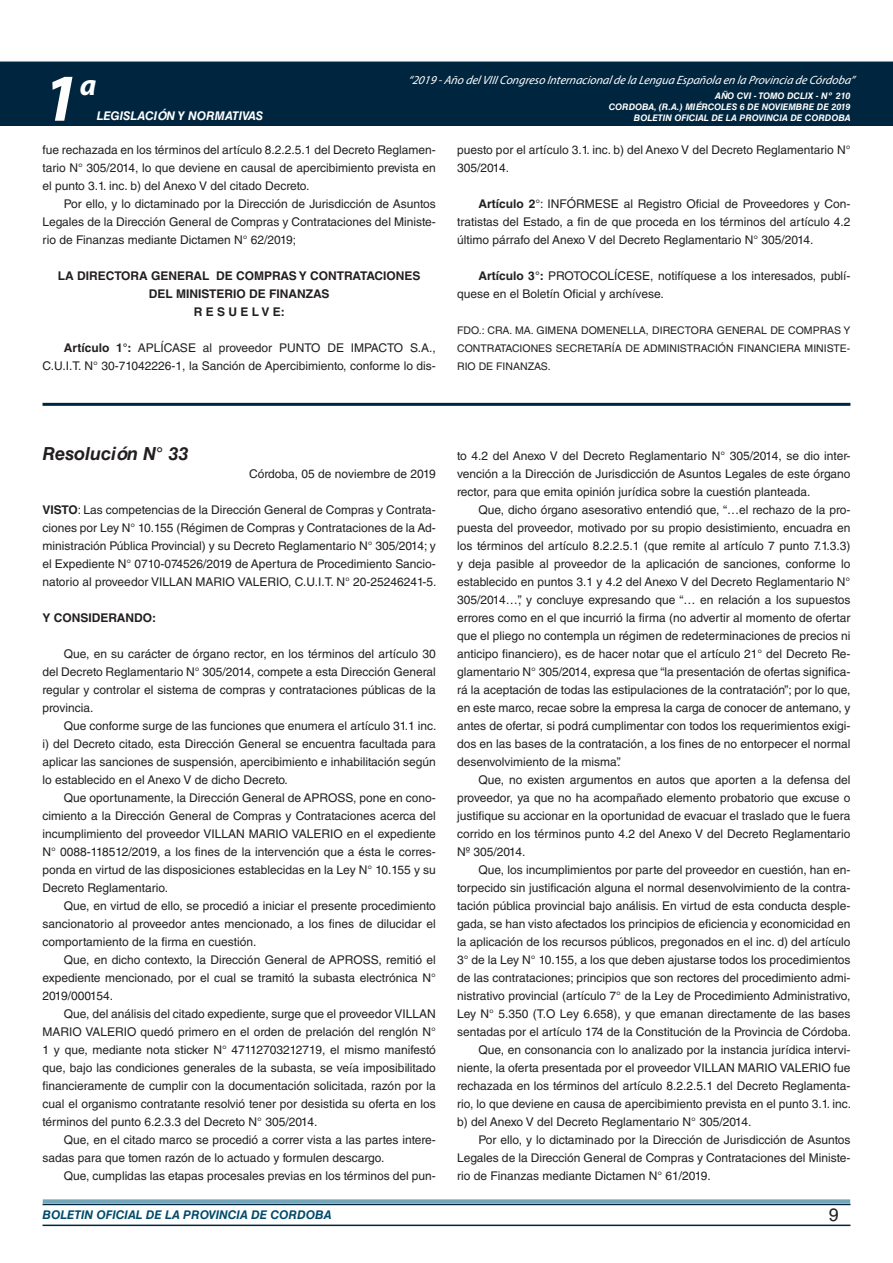
<style>
.page{position:relative;width:893px;height:1263px;background:#fff}
.page>*{position:absolute;margin:0;border:0;box-sizing:border-box;transform-origin:0 0}
.t1{font:italic 700 67.5px "Myriad Pro";color:#fff}
.t2{font:italic 700 30px "Myriad Pro";color:#fff}
.t3{font:italic 700 18px "Helvetica LT Std";color:#231f20}
.t4{font:18px "Helvetica LT Std";color:#231f20}
.t5{font:12px/18px "Helvetica LT Std";color:#231f20;text-align:justify}
.t6{font:700 12px/18px "Helvetica LT Std";color:#231f20;text-align:center}
.t7{font:italic 12px "Myriad Pro";color:#fff}
.t8{font:italic 700 12px "Helvetica LT Std";color:#004b6c}
.t9{font:italic 700 12px "Helvetica LT Std";color:#fff}
.t10{font:10.5px "Helvetica LT Std";color:#231f20}
.t11{font:italic 700 9px/10.8px "Helvetica LT Std";color:#fff;text-align:right}
.s1{font-weight:700}
</style>
<div class="page">
<div style="left:0;top:61px;width:893px;height:6px;background:#73a5b8"></div>
<div style="left:0;top:62px;width:893px;height:64px;background:#00263f"></div>
<hr style="left:43px;top:1224px;width:807px;height:2px;background:#00263f">
<div style="left:42px;top:1198px;width:809px;height:8px;background:#fff;opacity:.75"></div>
<hr style="left:43px;top:403px;width:807px;height:3px;background:#00263f">
<h1 class="t1" style="left:43px;top:54px;width:38px">1</h1>
<h2 class="t2" style="left:80px;top:66px;width:18px">a</h2>
<p class="t9" style="left:97px;top:109px;width:168px">LEGISLACIÓN Y NORMATIVAS</p>
<p class="t7" style="left:408px;top:72px;width:448px">“2019 -Año delVIIICongreso Internacionalde la Lengua Esp añola en la Provincia de Córdoba”</p>
<p class="t11" style="left:609px;top:91px;width:243px">AÑO CVI - TOMO DCLIX - Nº 210<br>CORDOBA, (R.A.) MIÉRCOLES 6 DE NOVIEMBRE DE 2019<br>BOLETIN OFICIAL DE LA PROVINCIA DE CORDOBA</p>
<p class="t5" style="left:43px;top:141px;width:395px">fue rechazada en los términos del artículo 8.2.2.5.1 del Decreto Reglamen&shy;tario N° 305/2014, lo que deviene en causal de apercibimiento prevista en el punto 3.1. inc. b) del Anexo V del citado Decreto.</p>
<p class="t5" style="left:43px;top:195px;width:395px;text-indent:21px">Por ello, y lo dictaminado por la Dirección de Jurisdicción de Asuntos Legales de la Dirección General de Compras y Contrataciones del Ministe&shy;rio de Finanzas mediante Dictamen N° 62/2019;</p>
<p class="t6" style="left:58px;top:266px;width:364px">LA DIRECTORA GENERAL DE COMPRAS Y CONTRATACIONES<br>DEL MINISTERIO DE FINANZAS<br>R E S U E L V E:</p>
<p class="t5" style="left:43px;top:339px;width:395px;text-align:right"><span class="s1">Artículo 1°:</span> APLÍCASE al proveedor PUNTO DE IMPACTO S.A.,<br>C.U.I.T. N° 30-71042226-1, la Sanción de Apercibimiento, conforme lo dis-</p>
<p class="t5" style="left:457px;top:141px;width:395px">puesto por el artículo 3.1. inc. b) del Anexo V del Decreto Reglamentario N°<br>305/2014.</p>
<p class="t5" style="left:457px;top:195px;width:395px;text-indent:21px"><span class="s1">Artículo 2</span>°: INFÓRMESE al Registro Oficial de Proveedores y Con&shy;tratistas del Estado, a fin de que proceda en los términos del artículo 4.2 último párrafo del Anexo V del Decreto Reglamentario N° 305/2014.</p>
<p class="t5" style="left:457px;top:267px;width:395px;text-indent:21px"><span class="s1">Artículo 3°:</span> PROTOCOLÍCESE, notifíquese a los interesados, publí&shy;quese en el Boletín Oficial y archívese.</p>
<p class="t10" style="left:457px;top:324px;width:95px">Fdo.: Cra. Ma. Gimena</p>
<p class="t10" style="left:581px;top:324px;width:16px">Domenella</p>
<p class="t10" style="left:646px;top:324px;width:22px">, Directora</p>
<p class="t10" style="left:717px;top:324px;width:16px">General</p>
<p class="t10" style="left:770px;top:324px;width:34px">de Compras</p>
<p class="t10" style="left:843px;top:324px;width:7px">y</p>
<p class="t10" style="left:457px;top:342px;width:16px">Contrataciones</p>
<p class="t10" style="left:556px;top:342px;width:15px">Secretaría</p>
<p class="t10" style="left:625px;top:342px;width:33px">de Administración</p>
<p class="t10" style="left:737px;top:342px;width:14px">Financiera</p>
<p class="t10" style="left:805px;top:342px;width:16px">Ministe</p>
<p class="t10" style="left:847px;top:342px;width:5px">-</p>
<p class="t10" style="left:457px;top:360px;width:7px">rio</p>
<p class="t10" style="left:479px;top:360px;width:32px">de Finanzas</p>
<p class="t10" style="left:548px;top:360px;width:4px">.</p>
<h3 class="t3" style="left:43px;top:442px;width:147px">Resolución N° 33</h3>
<p class="t5" style="left:249px;top:465px;width:188px">Córdoba, 05 de noviembre de 2019</p>
<p class="t5" style="left:43px;top:501px;width:396px"><span class="s1">VISTO</span>: Las competencias de la Dirección General de Compras y Contrata&shy;ciones por Ley N° 10.155 (Régimen de Compras y Contrataciones de la Ad&shy;ministración Pública Provincial) y su Decreto Reglamentario N° 305/2014; y el Expediente N° 0710-074526/2019 de Apertura de Procedimiento Sancio&shy;natorio al proveedor VILLAN MARIO VALERIO, C.U.I.T. N° 20-25246241-5.</p>
<p class="t6" style="left:43px;top:608px;width:115px">Y CONSIDERANDO:</p>
<p class="t5" style="left:43px;top:645px;width:395px;text-indent:21px">Que, en su carácter de órgano rector, en los términos del artículo 30 del Decreto Reglamentario N° 305/2014, compete a esta Dirección General regular y controlar el sistema de compras y contrataciones públicas de la provincia.</p>
<p class="t5" style="left:43px;top:717px;width:396px;text-indent:21px">Que conforme surge de las funciones que enumera el artículo 31.1 inc. i) del Decreto citado, esta Dirección General se encuentra facultada para aplicar las sanciones de suspensión, apercibimiento e inhabilitación según lo establecido en el Anexo V de dicho Decreto.</p>
<p class="t5" style="left:43px;top:789px;width:395px;text-indent:21px">Que oportunamente, la Dirección General de APROSS, pone en cono&shy;cimiento a la Dirección General de Compras y Contrataciones acerca del incumplimiento del proveedor VILLAN MARIO VALERIO en el expediente N° 0088-118512/2019, a los fines de la intervención que a ésta le corres&shy;ponda en virtud de las disposiciones establecidas en la Ley N° 10.155 y su Decreto Reglamentario.</p>
<p class="t5" style="left:43px;top:897px;width:395px;text-indent:21px">Que, en virtud de ello, se procedió a iniciar el presente procedimiento sancionatorio al proveedor antes mencionado, a los fines de dilucidar el comportamiento de la firma en cuestión.</p>
<p class="t5" style="left:43px;top:951px;width:395px;text-indent:21px">Que, en dicho contexto, la Dirección General de APROSS, remitió el expediente mencionado, por el cual se tramitó la subasta electrónica N° 2019/000154.</p>
<p class="t5" style="left:43px;top:1005px;width:395px;text-indent:21px">Que, del análisis del citado expediente, surge que el proveedor VILLAN MARIO VALERIO quedó primero en el orden de prelación del renglón N° 1 y que, mediante nota sticker N° 47112703212719, el mismo manifestó que, bajo las condiciones generales de la subasta, se veía imposibilitado financieramente de cumplir con la documentación solicitada, razón por la cual el organismo contratante resolvió tener por desistida su oferta en los términos del punto 6.2.3.3 del Decreto N° 305/2014.</p>
<p class="t5" style="left:43px;top:1131px;width:395px;text-indent:21px">Que, en el citado marco se procedió a correr vista a las partes intere&shy;sadas para que tomen razón de lo actuado y formulen descargo.</p>
<p class="t5" style="left:64px;top:1167px;width:374px">Que, cumplidas las etapas procesales previas en los términos del pun-</p>
<p class="t5" style="left:457px;top:447px;width:395px">to 4.2 del Anexo V del Decreto Reglamentario N° 305/2014, se dio inter&shy;vención a la Dirección de Jurisdicción de Asuntos Legales de este órgano rector, para que emita opinión jurídica sobre la cuestión planteada.</p>
<p class="t5" style="left:457px;top:501px;width:395px;text-indent:21px">Que, dicho órgano asesorativo entendió que, “…el rechazo de la pro&shy;puesta del proveedor, motivado por su propio desistimiento, encuadra en los términos del artículo 8.2.2.5.1 (que remite al artículo 7 punto 7.1.3.3) y deja pasible al proveedor de la aplicación de sanciones, conforme lo establecido en puntos 3.1 y 4.2 del Anexo V del Decreto Reglamentario N° 305/2014…”, y concluye expresando que “… en relación a los supuestos errores como en el que incurrió la firma (no advertir al momento de ofertar que el pliego no contempla un régimen de redeterminaciones de precios ni anticipo financiero), es de hacer notar que el artículo 21° del Decreto Re&shy;glamentario N° 305/2014, expresa que “la presentación de ofertas significa&shy;rá la aceptación de todas las estipulaciones de la contratación”; por lo que, en este marco, recae sobre la empresa la carga de conocer de antemano, y antes de ofertar, si podrá cumplimentar con todos los requerimientos exigi&shy;dos en las bases de la contratación, a los fines de no entorpecer el normal desenvolvimiento de la misma”.</p>
<p class="t5" style="left:457px;top:771px;width:395px;text-indent:21px">Que, no existen argumentos en autos que aporten a la defensa del proveedor, ya que no ha acompañado elemento probatorio que excuse o justifique su accionar en la oportunidad de evacuar el traslado que le fuera corrido en los términos punto 4.2 del Anexo V del Decreto Reglamentario Nº 305/2014.</p>
<p class="t5" style="left:478px;top:861px;width:374px">Que, los incumplimientos por parte del proveedor en cuestión, han en-</p>
<p class="t5" style="left:457px;top:879px;width:395px">torpecido sin justificación alguna el normal desenvolvimiento de la contra-</p>
<p class="t5" style="left:457px;top:897px;width:395px">tación pública provincial bajo análisis. En virtud de esta conducta desple-</p>
<p class="t5" style="left:457px;top:915px;width:395px">gada, se han visto afectados los principios de eficiencia y economicidad en</p>
<p class="t5" style="left:457px;top:933px;width:395px">la aplicación de los recursos públicos, pregonados en el inc. d) del artículo</p>
<p class="t5" style="left:457px;top:951px;width:395px">3° de la Ley N° 10.155, a los que deben ajustarse todos los procedimientos</p>
<p class="t5" style="left:457px;top:969px;width:395px">de las contrataciones; principios que son rectores del procedimiento admi-</p>
<p class="t5" style="left:457px;top:987px;width:395px">nistrativo provincial (artículo 7° de la Ley de Procedimiento Administrativo,</p>
<p class="t5" style="left:457px;top:1005px;width:395px">Ley N° 5.350 (T.O Ley 6.658), y que emanan directamente de las bases</p>
<p class="t5" style="left:457px;top:1023px;width:396px">sentadas por el artículo 174 de la Constitución de la Provincia de Córdoba.</p>
<p class="t5" style="left:478px;top:1041px;width:374px">Que, en consonancia con lo analizado por la instancia jurídica intervi-</p>
<p class="t5" style="left:457px;top:1059px;width:395px">niente, la oferta presentada por el proveedor VILLAN MARIO VALERIO fue</p>
<p class="t5" style="left:457px;top:1077px;width:395px">rechazada en los términos del artículo 8.2.2.5.1 del Decreto Reglamenta-</p>
<p class="t5" style="left:457px;top:1095px;width:395px">rio, lo que deviene en causa de apercibimiento prevista en el punto 3.1. inc.</p>
<p class="t5" style="left:457px;top:1113px;width:296px">b) del Anexo V del Decreto Reglamentario N° 305/2014.</p>
<p class="t5" style="left:478px;top:1131px;width:374px">Por ello, y lo dictaminado por la Dirección de Jurisdicción de Asuntos</p>
<p class="t5" style="left:457px;top:1149px;width:395px">Legales de la Dirección General de Compras y Contrataciones del Ministe-</p>
<p class="t5" style="left:457px;top:1167px;width:255px">rio de Finanzas mediante Dictamen N° 61/2019.</p>
<p class="t8" style="left:43px;top:1208px;width:290px">BOLETIN OFICIAL DE LA PROVINCIA DE CORDOBA</p>
<h3 class="t4" style="left:829px;top:1204px;width:12px">9</h3>
</div>
